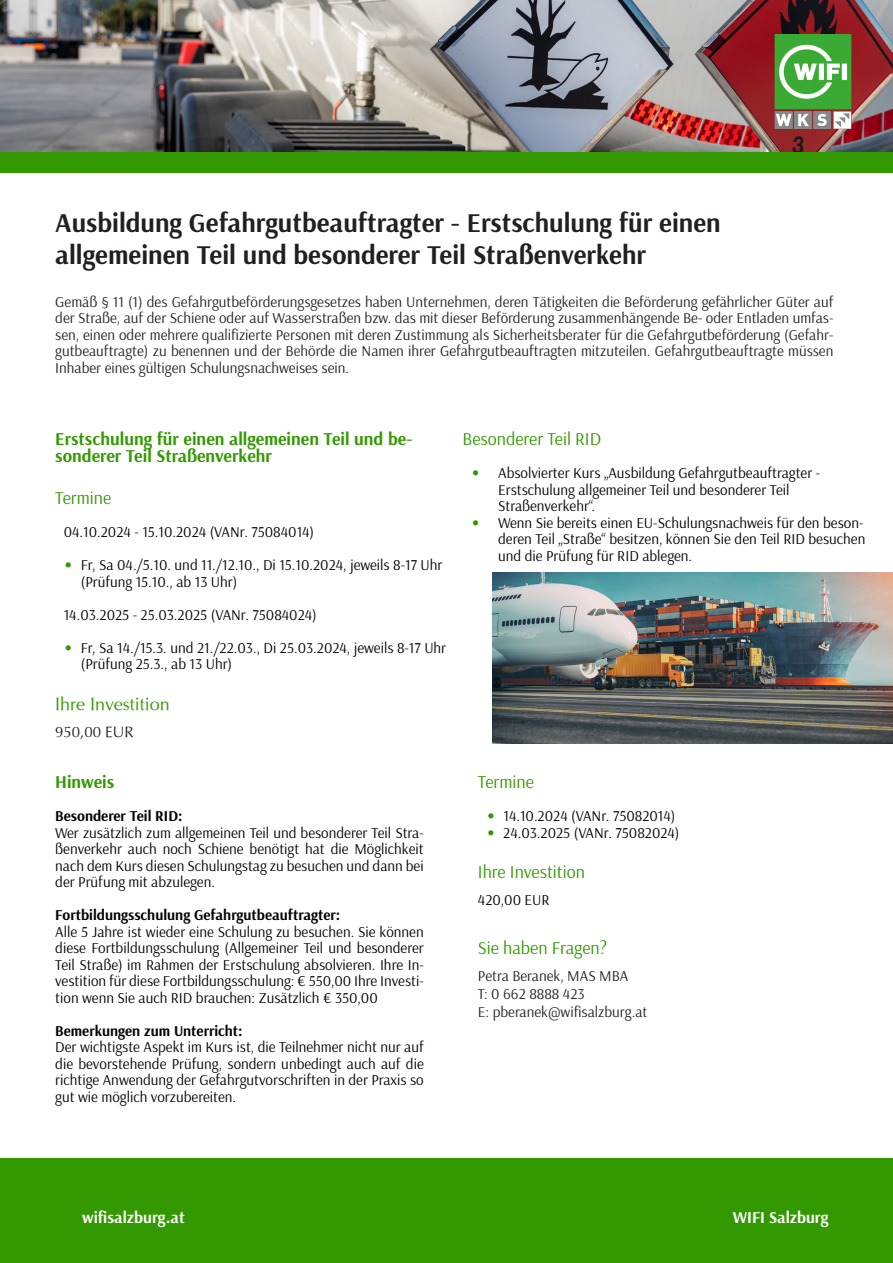
<style>
.page{position:relative;width:893px;height:1263px;background:#fff}
.page>*{position:absolute;margin:0;border:0;box-sizing:border-box;transform-origin:0 0}
.t1{font:700 27px "Arsenal";color:#231f20}
.t2{font:700 18px/16.5px "Arsenal";color:#390}
.t3{font:18px "Arsenal";color:#390}
.t4{font:18px "Optima";color:#390}
.t5{font:700 16.5px "Arsenal";color:#fff}
.t6{font:15px/16.5px "Arsenal";color:#000;text-align:justify}
.t7{font:15px/16.5px "Arsenal";color:#231f20;text-align:justify}
.t8{font:700 15px "Arsenal";color:#000}
.t9{font:15px "Optima";color:#231f20}
.s1{font-family:"Optima";color:#390}
</style>
<div class="page">
<div style="left:0;top:1159px;width:893px;height:104px;background:#390"></div>
<div style="left:0;top:152px;width:893px;height:20px;background:#390"></div>
<img style="left:492px;top:572px;width:401px;height:172px">
<img style="left:0;top:0;width:893px;height:152px">
<img style="left:771px;top:34px;width:84px;height:94px">
<p class="t1" style="left:55px;top:203px;width:667px">Ausbildung Gefahrgutbeauftragter - Erstschulung für einen</p>
<p class="t1" style="left:55px;top:236px;width:592px">allgemeinen Teil und besonderer Teil Straßenverkehr</p>
<p class="t7" style="left:55px;top:293px;width:780px">Gemäß § 11 (1) des Gefahrgutbeförderungsgesetzes haben Unternehmen, deren Tätigkeiten die Beförderung gefährlicher Güter auf der Straße, auf der Schiene oder auf Wasserstraßen bzw. das mit dieser Beförderung zusammenhängende Be- oder Entladen umfas&shy;sen, einen oder mehrere qualifizierte Personen mit deren Zustimmung als Sicherheitsberater für die Gefahrgutbeförderung (Gefahr&shy;gutbeauftragte) zu benennen und der Behörde die Namen ihrer Gefahrgutbeauftragten mitzuteilen. Gefahrgutbeauftragte müssen Inhaber eines gültigen Schulungsnachweises sein.</p>
<p class="t2" style="left:55px;top:431px;width:359px">Erstschulung für einen allgemeinen Teil und be&shy;sonderer Teil Straßenverkehr</p>
<p class="t3" style="left:463px;top:427px;width:140px">Besonderer Teil RID</p>
<p class="t6" style="left:471px;top:465px;width:351px"><span class="s1">•</span> Absolvierter Kurs „Ausbildung Gefahrgutbeauftragter -</p>
<p class="t6" style="left:498px;top:481px;width:293px">Erstschulung allgemeiner Teil und besonderer Teil</p>
<p class="t6" style="left:498px;top:498px;width:99px">Straßenverkehr“.</p>
<p class="t6" style="left:498px;top:514px;width:369px;text-align:left;text-indent:-27px"><span class="s1">•</span> Wenn Sie bereits einen EU-Schulungsnachweis für den beson&shy;deren Teil „Straße“ besitzen, können Sie den Teil RID besuchen und die Prüfung für RID ablegen.</p>
<p class="t3" style="left:55px;top:486px;width:57px">Termine</p>
<p class="t6" style="left:64px;top:523px;width:252px">04.10.2024 - 15.10.2024 (VANr. 75084014)</p>
<p class="t6" style="left:81px;top:556px;width:363px;text-indent:-17px"><span class="s1">•</span> Fr, Sa 04./5.10. und 11./12.10., Di 15.10.2024, jeweils 8-17 Uhr (Prüfung 15.10., ab 13 Uhr)</p>
<p class="t6" style="left:64px;top:606px;width:255px">14.03.2025 - 25.03.2025 (VANr. 75084024)</p>
<p class="t6" style="left:64px;top:639px;width:384px"><span class="s1">•</span> Fr, Sa 14./15.3. und 21./22.03., Di 25.03.2024, jeweils 8-17 Uhr</p>
<p class="t6" style="left:81px;top:655px;width:153px">(Prüfung 25.3., ab 13 Uhr)</p>
<p class="t4" style="left:55px;top:693px;width:116px">Ihre Investition</p>
<p class="t9" style="left:55px;top:723px;width:80px">950,00 EUR</p>
<p class="t2" style="left:55px;top:773px;width:61px">Hinweis</p>
<p class="t8" style="left:55px;top:805px;width:129px">Besonderer Teil RID:</p>
<p class="t6" style="left:55px;top:824px;width:370px">Wer zusätzlich zum allgemeinen Teil und besonderer Teil Stra&shy;ßenverkehr auch noch Schiene benötigt hat die Möglichkeit nach dem Kurs diesen Schulungstag zu besuchen und dann bei der Prüfung mit abzulegen.</p>
<p class="t8" style="left:55px;top:904px;width:287px">Fortbildungsschulung Gefahrgutbeauftragter:</p>
<p class="t6" style="left:55px;top:923px;width:370px">Alle 5 Jahre ist wieder eine Schulung zu besuchen. Sie können diese Fortbildungsschulung (Allgemeiner Teil und besonderer Teil Straße) im Rahmen der Erstschulung absolvieren. Ihre In&shy;vestition für diese Fortbildungsschulung: € 550,00 Ihre Investi&shy;tion wenn Sie auch RID brauchen: Zusätzlich € 350,00</p>
<p class="t8" style="left:55px;top:1020px;width:189px">Bemerkungen zum Unterricht:</p>
<p class="t6" style="left:55px;top:1038px;width:370px">Der wichtigste Aspekt im Kurs ist, die Teilnehmer nicht nur auf die bevorstehende Prüfung, sondern unbedingt auch auf die richtige Anwendung der Gefahrgutvorschriften in der Praxis so gut wie möglich vorzubereiten.</p>
<p class="t3" style="left:478px;top:770px;width:57px">Termine</p>
<p class="t6" style="left:486px;top:807px;width:190px"><span class="s1">•</span> 14.10.2024 (VANr. 75082014)</p>
<p class="t6" style="left:486px;top:824px;width:195px"><span class="s1">•</span> 24.03.2025 (VANr. 75082024)</p>
<p class="t3" style="left:478px;top:860px;width:109px">Ihre Investition</p>
<p class="t6" style="left:478px;top:891px;width:73px">420,00 EUR</p>
<p class="t3" style="left:478px;top:936px;width:131px">Sie haben Fragen?</p>
<p class="t7" style="left:478px;top:967px;width:152px">Petra Beranek, MAS MBA</p>
<p class="t7" style="left:478px;top:985px;width:108px">T: 0 662 8888 423</p>
<p class="t7" style="left:478px;top:1003px;width:171px">E: pberanek@wifisalzburg.at</p>
<p class="t5" style="left:82px;top:1205px;width:104px">wifisalzburg.at</p>
<p class="t5" style="left:733px;top:1205px;width:97px">WIFI Salzburg</p>
</div>
